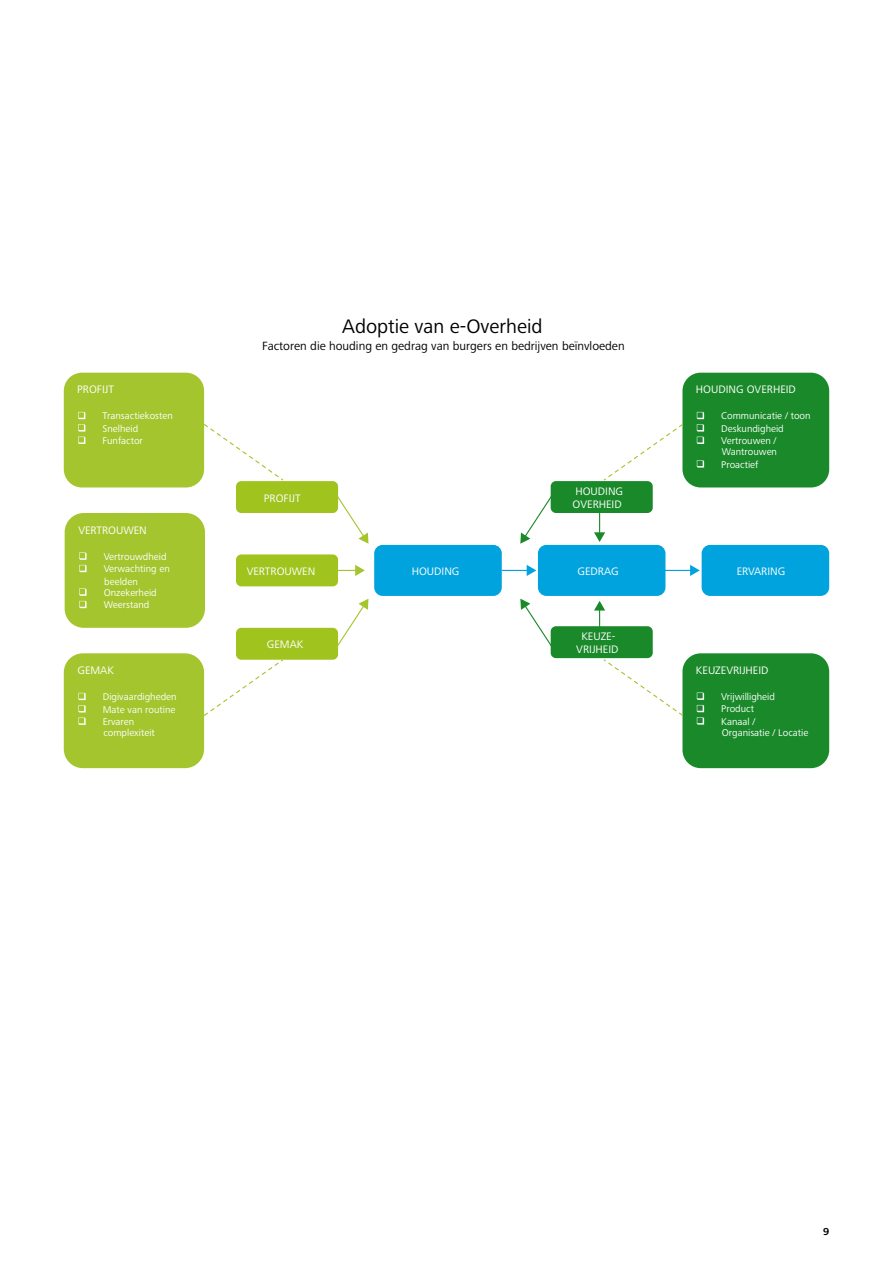
<style>
.page{position:relative;width:893px;height:1263px;background:#fff}
.page>*{position:absolute;margin:0;border:0;box-sizing:border-box;transform-origin:0 0}
.t1{font:20.25px "Frutiger Next Pro";color:#000}
.t2{font:12.3px "Frutiger Next Pro";color:#000}
.t3{font:11.25px/13.5px "Frutiger Next Pro";color:#fff}
.t4{font:700 10.5px "Frutiger Next Pro";color:#000}
.t5{font:10.05px/12.3px "Frutiger Next Pro";color:#fff}
</style>
<div class="page">
<div style="left:374px;top:545px;width:128px;height:51px;background:#00a3de;border-radius:9px"></div>
<div style="left:538px;top:545px;width:127px;height:51px;background:#00a3de;border-radius:9px"></div>
<div style="left:702px;top:545px;width:127px;height:51px;background:#00a3de;border-radius:9px"></div>
<div style="left:64px;top:373px;width:140px;height:114px;background:#a4c52d;border-radius:18px"></div>
<svg style="left:78px;top:412px;width:7px;height:32px"></svg>
<div style="left:65px;top:513px;width:140px;height:115px;background:#a4c52d;border-radius:19px"></div>
<svg style="left:79px;top:552px;width:8px;height:20px"></svg>
<svg style="left:79px;top:588px;width:8px;height:20px"></svg>
<div style="left:64px;top:653px;width:140px;height:115px;background:#a4c52d;border-radius:19px"></div>
<svg style="left:78px;top:693px;width:8px;height:32px"></svg>
<div style="left:236px;top:481px;width:102px;height:32px;background:#a0c31e;border-radius:5px"></div>
<div style="left:236px;top:554px;width:102px;height:32px;background:#a0c31e;border-radius:5px"></div>
<div style="left:236px;top:628px;width:102px;height:32px;background:#a0c31e;border-radius:5px"></div>
<div style="left:551px;top:481px;width:102px;height:32px;background:#198929;border-radius:5px"></div>
<div style="left:551px;top:626px;width:102px;height:32px;background:#198929;border-radius:5px"></div>
<div style="left:682px;top:373px;width:147px;height:114px;background:#198929;border-radius:18px"></div>
<svg style="left:697px;top:412px;width:7px;height:32px"></svg>
<svg style="left:697px;top:460px;width:7px;height:8px"></svg>
<div style="left:682px;top:653px;width:147px;height:115px;background:#198929;border-radius:18px"></div>
<svg style="left:697px;top:692px;width:7px;height:33px"></svg>
<svg style="left:336px;top:565px;width:29px;height:11px"></svg>
<svg style="left:502px;top:565px;width:34px;height:11px"></svg>
<svg style="left:594px;top:513px;width:11px;height:29px"></svg>
<svg style="left:594px;top:601px;width:11px;height:26px"></svg>
<hr style="left:661px;top:570px;width:31px;height:1px;background:#00a3de">
<svg style="left:690px;top:565px;width:10px;height:11px"></svg>
<svg style="left:335px;top:599px;width:33px;height:50px"></svg>
<svg style="left:203px;top:658px;width:82px;height:59px"></svg>
<svg style="left:203px;top:423px;width:82px;height:59px"></svg>
<svg style="left:602px;top:658px;width:82px;height:59px"></svg>
<svg style="left:602px;top:423px;width:82px;height:59px"></svg>
<svg style="left:335px;top:493px;width:33px;height:51px"></svg>
<svg style="left:520px;top:599px;width:34px;height:50px"></svg>
<svg style="left:520px;top:493px;width:34px;height:51px"></svg>
<p class="t3" style="left:77px;top:383px;width:38px">PROFIJT</p>
<p class="t5" style="left:103px;top:410px;width:72px">Transactiekosten<br>Snelheid<br>Funfactor</p>
<p class="t3" style="left:78px;top:523px;width:70px">VERTROUWEN</p>
<p class="t5" style="left:104px;top:550px;width:68px">Vertrouwdheid<br>Verwachting en beelden</p>
<p class="t5" style="left:104px;top:586px;width:55px">Onzekerheid<br>Weerstand</p>
<p class="t3" style="left:77px;top:664px;width:38px">GEMAK</p>
<p class="t5" style="left:103px;top:691px;width:75px;text-align:justify">Digivaardigheden Mate van routine Ervaren</p>
<p class="t5" style="left:103px;top:727px;width:53px">complexiteit</p>
<h1 class="t1" style="left:342px;top:315px;width:202px">Adoptie van e-Overheid</h1>
<p class="t2" style="left:262px;top:339px;width:364px">Factoren die houding en gedrag van burgers en bedrijven beïnvloeden</p>
<p class="t3" style="left:264px;top:491px;width:38px">PROFIJT</p>
<p class="t3" style="left:573px;top:484px;width:52px">HOUDING<br>OVERHEID</p>
<p class="t3" style="left:696px;top:383px;width:102px">HOUDING OVERHEID</p>
<p class="t5" style="left:721px;top:410px;width:91px">Communicatie / toon<br>Deskundigheid<br>Vertrouwen /</p>
<p class="t5" style="left:721px;top:446px;width:57px">Wantrouwen<br>Proactief</p>
<p class="t3" style="left:247px;top:564px;width:70px">VERTROUWEN</p>
<p class="t3" style="left:267px;top:638px;width:38px">GEMAK</p>
<p class="t3" style="left:412px;top:564px;width:49px">HOUDING</p>
<p class="t3" style="left:578px;top:564px;width:43px">GEDRAG</p>
<p class="t3" style="left:737px;top:564px;width:50px">ERVARING</p>
<p class="t3" style="left:576px;top:629px;width:44px;text-align:center">KEUZE-<br>VRIJHEID</p>
<p class="t3" style="left:696px;top:663px;width:74px">KEUZEVRIJHEID</p>
<p class="t5" style="left:721px;top:690px;width:55px">Vrijwilligheid<br>Product<br>Kanaal /</p>
<p class="t5" style="left:722px;top:726px;width:88px">Organisatie / Locatie</p>
<p class="t4" style="left:823px;top:1225px;width:8px">9</p>
</div>
